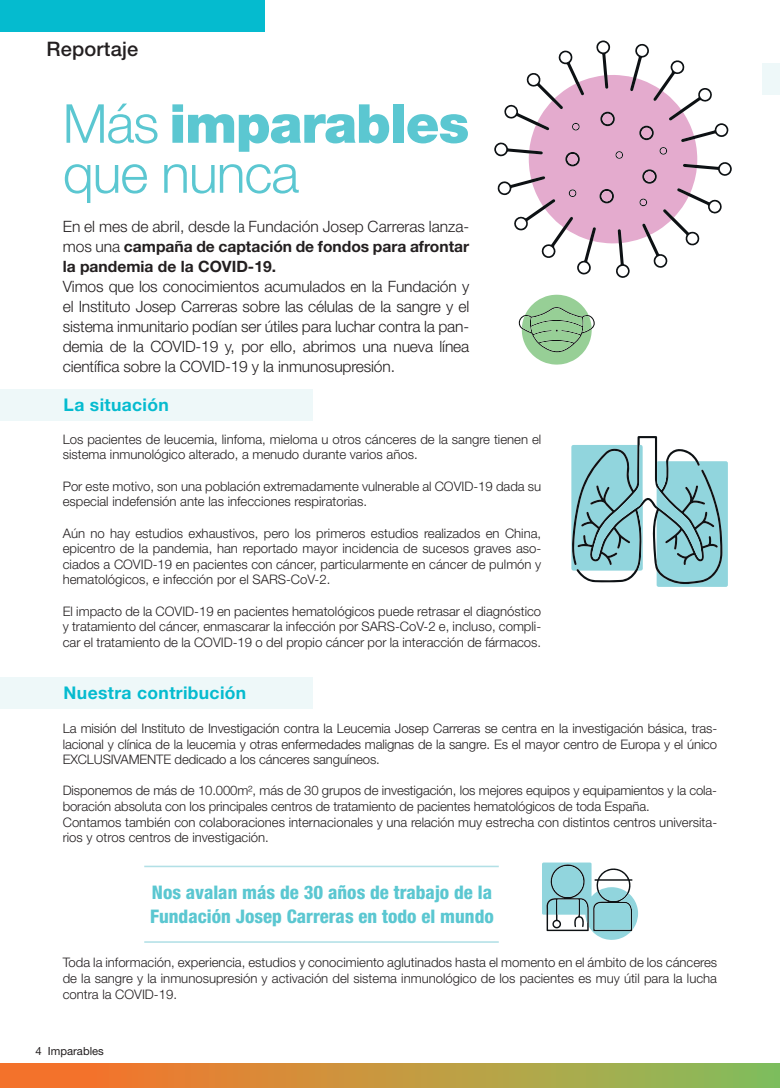
<style>
.page{position:relative;width:780px;height:1088px;background:#fff}
.page>*{position:absolute;margin:0;border:0;box-sizing:border-box;transform-origin:0 0}
.t1{font:300 53.75px/50px "Helvetica Neue LT Std";letter-spacing:-.02em;color:#5bc7d1}
.t2{font:500 20px "Helvetica Neue LT Std";letter-spacing:.01em;color:#231f20}
.t3{font:800 condensed 18.75px/23.5px "Helvetica Neue LT Std";color:#5bc7d1}
.t4{font:700 17.5px "Helvetica Neue LT Std";letter-spacing:.02em;color:#05bbcf}
.t5{font:300 15.62px/20px "Helvetica Neue LT Std";letter-spacing:-.01em;color:#231f20;text-align:justify}
.t6{font:700 15.62px/20px "Helvetica Neue LT Std";color:#231f20;text-align:justify}
.t7{font:300 13.12px/15.6px "Helvetica Neue LT Std";color:#231f20;text-align:justify}
.t8{font:11.25px "Helvetica Neue LT Std";color:#231f20}
.s1{font-weight:900}
.s2{font-weight:300}
</style>
<div class="page">
<div style="left:0;top:1063px;width:780px;height:25px;background:linear-gradient(to right,#ff6d26,#87c15c)"></div>
<svg style="left:542px;top:862px;width:96px;height:78px"></svg>
<div style="left:0;top:0;width:265px;height:31px;background:#05bbcf"></div>
<div style="left:0;top:389px;width:312px;height:32px;background:#eef8f9"></div>
<div style="left:0;top:677px;width:312px;height:31px;background:#eef8f9"></div>
<div style="left:762px;top:63px;width:18px;height:31px;background:#eef8f9"></div>
<hr style="left:144px;top:866px;width:354px;height:1px;background:#b2e0e6">
<hr style="left:144px;top:941px;width:354px;height:2px;background:#b2e0e6">
<svg style="left:571px;top:436px;width:156px;height:151px"></svg>
<svg style="left:494px;top:40px;width:238px;height:238px"></svg>
<svg style="left:518px;top:295px;width:76px;height:70px"></svg>
<h2 class="t2" style="left:47px;top:37px;width:93px">Reportaje</h2>
<h1 class="t1" style="left:63px;top:97px;width:408px">Más <span class="s1">imparables </span>que nunca</h1>
<p class="t6" style="left:63px;top:216px;width:408px"><span class="s2">En el mes de abril, desde la Fundación Josep Carreras lanza&shy;mos una</span> campaña de captación de fondos para afrontar la pandemia de la COVID-19.</p>
<p class="t5" style="left:63px;top:276px;width:408px">Vimos que los conocimientos acumulados en la Fundación y el Instituto Josep Carreras sobre las células de la sangre y el sistema inmunitario podían ser útiles para luchar contra la pan&shy;demia de la COVID-19 y, por ello, abrimos una nueva línea científica sobre la COVID-19 y la inmunosupresión.</p>
<h3 class="t4" style="left:64px;top:394px;width:107px">La situación</h3>
<p class="t7" style="left:63px;top:431px;width:480px">Los pacientes de leucemia, linfoma, mieloma u otros cánceres de la sangre tienen el sistema inmunológico alterado, a menudo durante varios años.</p>
<p class="t7" style="left:63px;top:478px;width:480px">Por este motivo, son una población extremadamente vulnerable al COVID-19 dada su especial indefensión ante las infecciones respiratorias.</p>
<p class="t7" style="left:63px;top:525px;width:480px">Aún no hay estudios exhaustivos, pero los primeros estudios realizados en China, epicentro de la pandemia, han reportado mayor incidencia de sucesos graves aso&shy;ciados a COVID-19 en pacientes con cáncer, particularmente en cáncer de pulmón y hematológicos, e infección por el SARS-CoV-2.</p>
<p class="t7" style="left:63px;top:603px;width:480px">El impacto de la COVID-19 en pacientes hematológicos puede retrasar el diagnóstico y tratamiento del cáncer, enmascarar la infección por SARS-CoV-2 e, incluso, compli&shy;car el tratamiento de la COVID-19 o del propio cáncer por la interacción de fármacos.</p>
<h3 class="t4" style="left:64px;top:682px;width:184px">Nuestra contribución</h3>
<p class="t7" style="left:63px;top:720px;width:656px">La misión del Instituto de Investigación contra la Leucemia Josep Carreras se centra en la investigación básica, tras&shy;lacional y clínica de la leucemia y otras enfermedades malignas de la sangre. Es el mayor centro de Europa y el único EXCLUSIVAMENTE dedicado a los cánceres sanguíneos.</p>
<p class="t7" style="left:63px;top:783px;width:656px;text-align:left">Disponemos de más de 10.000m², más de 30 grupos de investigación, los mejores equipos y equipamientos y la cola&shy;boración absoluta con los principales centros de tratamiento de pacientes hematológicos de toda España.<br>Contamos también con colaboraciones internacionales y una relación muy estrecha con distintos centros universita&shy;rios y otros centros de investigación.</p>
<h3 class="t3" style="left:150px;top:880px;width:345px">Nos avalan más de 30 años de trabajo de la<br>Fundación Josep Carreras en todo el mundo</h3>
<p class="t7" style="left:63px;top:954px;width:656px">Toda la información, experiencia, estudios y conocimiento aglutinados hasta el momento en el ámbito de los cánceres de la sangre y la inmunosupresión y activación del sistema inmunológico de los pacientes es muy útil para la lucha contra la COVID-19.</p>
<p class="t8" style="left:35px;top:1044px;width:70px">4 Imparables</p>
</div>
